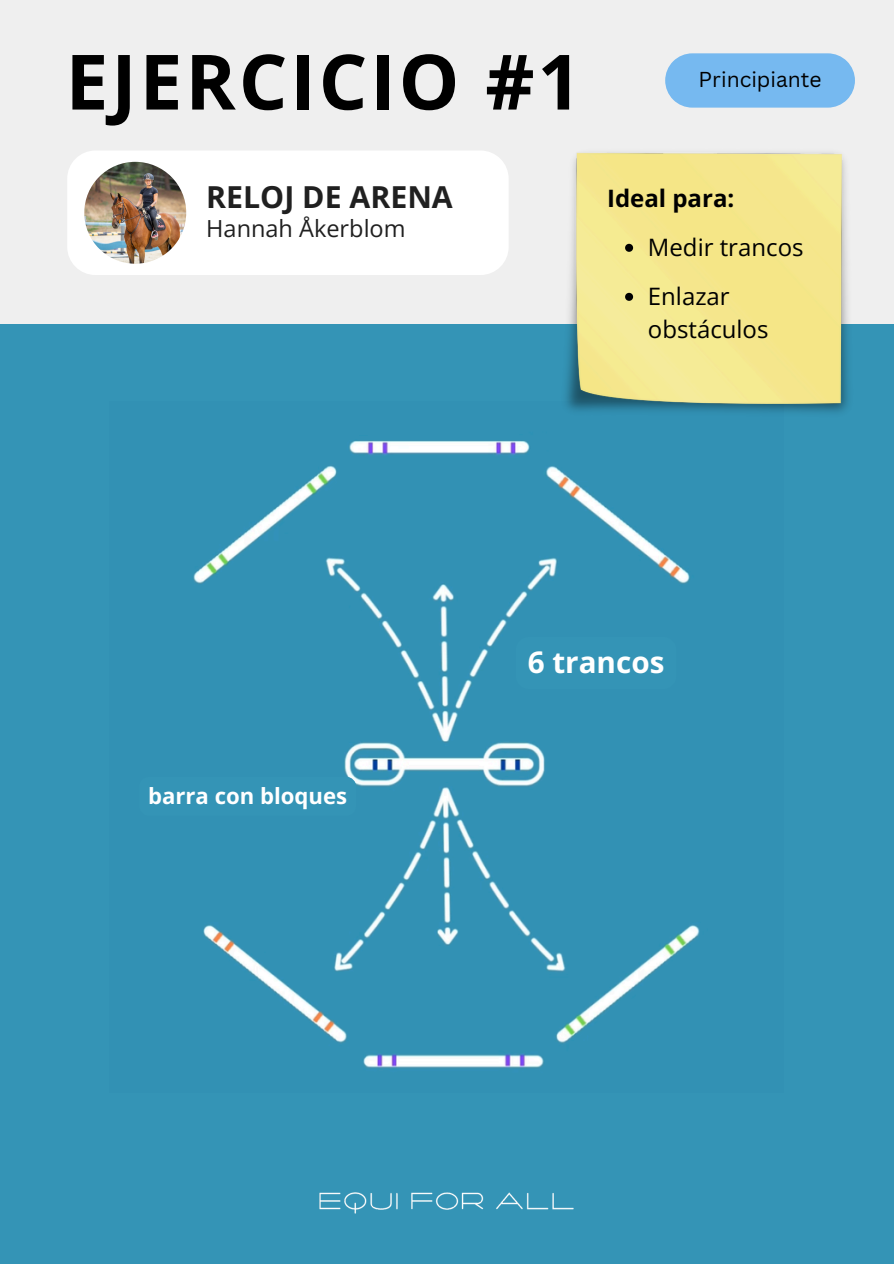
<style>
.page{position:relative;width:894px;height:1264px;background:#fff}
.page>*{position:absolute;margin:0;border:0;box-sizing:border-box;transform-origin:0 0}
.t1{font:700 76.35px "Open Sans";letter-spacing:.04em;color:#000}
.t2{font:700 30.3px "Open Sans";color:#202020}
.t3{font:700 29.7px "Open Sans";color:#fff}
.t4{font:24px/33px "Open Sans";color:#000}
.t5{font:700 24px "Open Sans";color:#000}
.t6{font:23.55px "Open Sans";color:#202020}
.t7{font:700 22.2px "Open Sans";color:#fff}
.t8{font:21px "Canva Sans";color:#000}
</style>
<div class="page">
<div style="left:0;top:0;width:893px;height:1263px;background:#3494b6"></div>
<img style="left:193px;top:441px;width:507px;height:628px">
<div style="left:139px;top:776px;width:217px;height:39px;background:#3494b6;border-radius:10px"></div>
<div style="left:515px;top:637px;width:161px;height:52px;background:#3494b6;border-radius:13px"></div>
<img style="left:319px;top:1192px;width:255px;height:22px">
<div style="left:0;top:0;width:893px;height:323px;background:#efefef"></div>
<svg style="left:665px;top:53px;width:189px;height:55px"></svg>
<div style="left:67px;top:150px;width:441px;height:125px;background:#fff;border-radius:28px"></div>
<img style="left:84px;top:162px;width:102px;height:102px;border-radius:50%">
<img style="left:559px;top:152px;width:295px;height:261px">
<svg style="left:625px;top:244px;width:8px;height:8px"></svg>
<svg style="left:625px;top:293px;width:8px;height:8px"></svg>
<p class="t1" style="left:66px;top:28px;width:517px">EJERCICIO #1</p>
<p class="t2" style="left:206px;top:176px;width:248px">RELOJ DE ARENA</p>
<p class="t6" style="left:206px;top:212px;width:201px">Hannah Åkerblom</p>
<p class="t8" style="left:698px;top:65px;width:124px">Principiante</p>
<h4 class="t5" style="left:607px;top:181px;width:129px">Ideal para:</h4>
<p class="t4" style="left:647px;top:230px;width:157px">Medir trancos</p>
<p class="t4" style="left:647px;top:279px;width:122px">Enlazar obstáculos</p>
<h1 class="t7" style="left:148px;top:780px;width:201px">barra con bloques</h1>
<p class="t3" style="left:527px;top:641px;width:138px">6 trancos</p>
</div>
